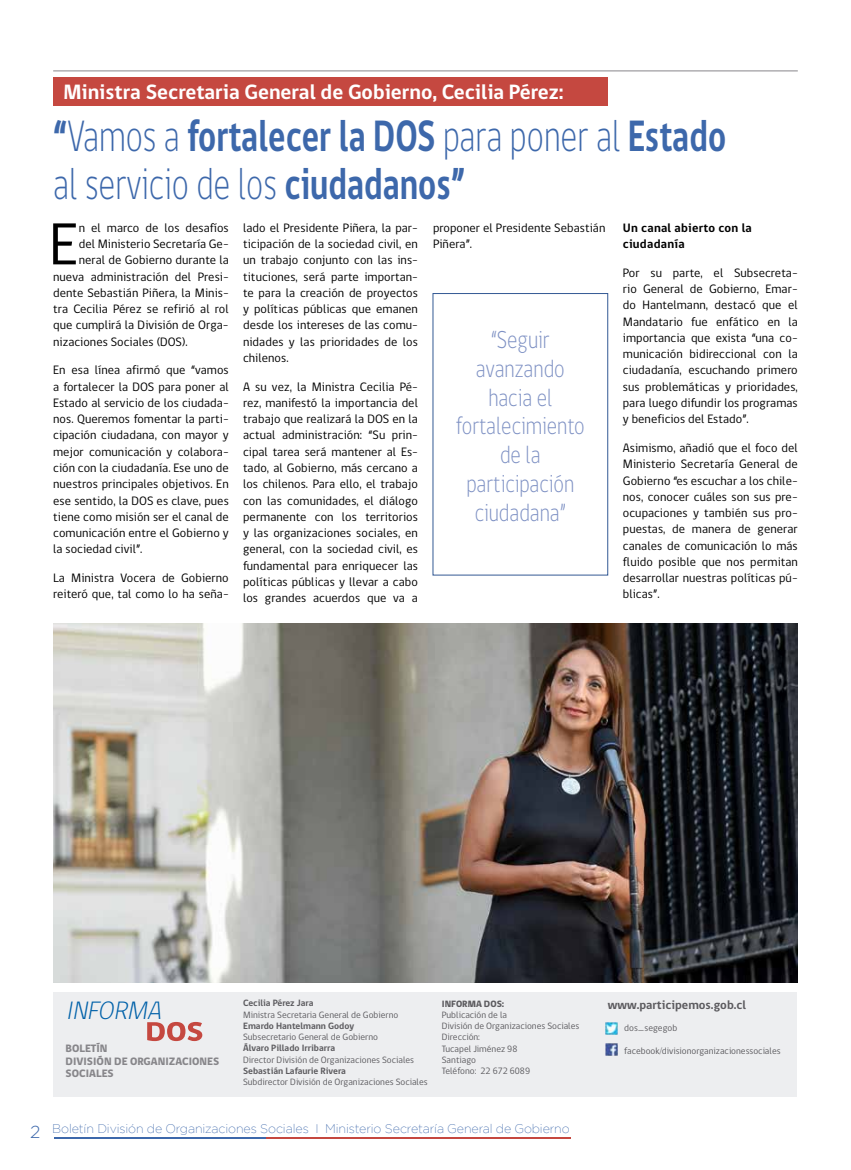
<style>
.page{position:relative;width:851px;height:1170px;background:#fff}
.page>*{position:absolute;margin:0;border:0;box-sizing:border-box;transform-origin:0 0}
.t1{font:60.62px "gob CL";color:#000}
.t2{font:700 45px/47.5px "gob CL";color:#3d68ab;scale:.75 1}
.t3{font:italic 300 25.75px "gob CL";color:#0061a9}
.t4{font:300 25px/28.8px "gob CL";color:#7d90c3;text-align:center;scale:.83 1}
.t5{font:700 21.25px "gob CL";color:#fff}
.t6{font:12.5px/16.2px "gob CL";letter-spacing:.005em;color:#000;text-align:justify}
.t7{font:200 12.5px "Gotham";letter-spacing:-.01em;color:#3d68ab}
.t8{font:700 12.5px/16.2px "gob CL";letter-spacing:.02em;color:#000}
.t9{font:700 12.5px "gob CL";color:#5c5b5f}
.t10{font:800 11px/12.5px "gob CL";color:#87868a}
.t11{font:9.38px/11.2px "gob CL";color:#5c5b5f}
.t12{font:700 9.38px "gob CL";color:#5c5b5f}
.t13{font:800 9.38px "gob CL";color:#5c5b5f}
.s1{font-weight:300}
.s2{font-weight:300;font-size:17.5px}
</style>
<div class="page">
<div style="left:53px;top:77px;width:554px;height:28px;background:#c54840"></div>
<hr style="left:54px;top:1136px;width:211px;height:2px;background:#3d68ab">
<hr style="left:265px;top:1136px;width:305px;height:2px;background:#c54840">
<div style="left:54px;top:991px;width:743px;height:105px;background:#edeef0"></div>
<svg style="left:605px;top:1022px;width:12px;height:12px"></svg>
<svg style="left:605px;top:1043px;width:12px;height:11px"></svg>
<svg style="left:147px;top:1022px;width:55px;height:18px"></svg>
<hr style="left:53px;top:71px;width:744px;height:1px;background:#87868a">
<img style="left:53px;top:623px;width:744px;height:359px">
<h3 class="t5" style="left:63px;top:78px;width:501px">Ministra Secretaria General de Gobierno, Cecilia Pérez:</h3>
<h2 class="t2" style="left:53px;top:113px;width:898px">“<span class="s1">Vamos a</span> fortalecer la DOS <span class="s1">para poner al</span> Estado <span class="s1">al servicio de los</span> ciudadanos”</h2>
<p class="t8" style="left:622px;top:220px;width:130px">Un canal abierto con la ciudadanía</p>
<p class="t6" style="left:622px;top:265px;width:176px">Por su parte, el Subsecreta&shy;rio General de Gobierno, Emar&shy;do Hantelmann, destacó que el Mandatario fue enfático en la importancia que exista “una co&shy;municación bidireccional con la ciudadanía, escuchando primero sus problemáticas y prioridades, para luego difundir los programas y beneficios del Estado”.</p>
<p class="t6" style="left:622px;top:440px;width:176px">Asimismo, añadió que el foco del Ministerio Secretaría General de Gobierno “es escuchar a los chile&shy;nos, conocer cuáles son sus pre&shy;ocupaciones y también sus pro&shy;puestas, de manera de generar canales de comunicación lo más fluido posible que nos permitan desarrollar nuestras políticas pú&shy;blicas”.</p>
<h1 class="t1" style="left:49px;top:203px;width:31px">E</h1>
<p class="t6" style="left:79px;top:220px;width:151px">n el marco de los desafíos</p>
<p class="t6" style="left:433px;top:220px;width:174px">proponer el Presidente Sebastián<br>Piñera”.</p>
<p class="t6" style="left:243px;top:220px;width:176px">lado el Presidente Piñera, la par&shy;ticipación de la sociedad civil, en un trabajo conjunto con las ins&shy;tituciones, será parte importan&shy;te para la creación de proyectos y políticas públicas que emanen desde los intereses de las comu&shy;nidades y las prioridades de los chilenos.</p>
<p class="t6" style="left:243px;top:378px;width:176px">A su vez, la Ministra Cecilia Pé&shy;rez, manifestó la importancia del trabajo que realizará la DOS en la actual administración: “Su prin&shy;cipal tarea será mantener al Es&shy;tado, al Gobierno, más cercano a los chilenos. Para ello, el trabajo con las comunidades, el diálogo permanente con los territorios y las organizaciones sociales, en general, con la sociedad civil, es fundamental para enriquecer las políticas públicas y llevar a cabo los grandes acuerdos que va a</p>
<p class="t6" style="left:79px;top:236px;width:151px">del Ministerio Secretaría Ge-</p>
<p class="t6" style="left:79px;top:252px;width:151px">neral de Gobierno durante la</p>
<p class="t6" style="left:53px;top:268px;width:177px">nueva administración del Presi-</p>
<p class="t6" style="left:53px;top:285px;width:177px">dente Sebastián Piñera, la Minis-</p>
<p class="t6" style="left:53px;top:301px;width:177px">tra Cecilia Pérez se refirió al rol</p>
<p class="t6" style="left:53px;top:317px;width:177px">que cumplirá la División de Orga-</p>
<p class="t6" style="left:53px;top:333px;width:136px">nizaciones Sociales (DOS).</p>
<p class="t6" style="left:53px;top:362px;width:177px">En esa línea afirmó que “vamos a fortalecer la DOS para poner al Estado al servicio de los ciudada&shy;nos. Queremos fomentar la parti&shy;cipación ciudadana, con mayor y mejor comunicación y colabora&shy;ción con la ciudadanía. Ese uno de nuestros principales objetivos. En ese sentido, la DOS es clave, pues tiene como misión ser el canal de comunicación entre el Gobierno y la sociedad civil”.</p>
<p class="t6" style="left:53px;top:570px;width:177px">La Ministra Vocera de Gobierno reiteró que, tal como lo ha seña-</p>
<h3 class="t4" style="left:456px;top:326px;width:157px">“Seguir avanzando hacia el fortalecimiento de la participación ciudadana”</h3>
<h3 class="t3" style="left:66px;top:993px;width:103px">INFORMA</h3>
<p class="t10" style="left:66px;top:1042px;width:155px">BOLETÍN<br>DIVISIÓN DE ORGANIZACIONES<br>SOCIALES</p>
<p class="t12" style="left:243px;top:996px;width:72px">Cecilia Pérez Jara</p>
<p class="t11" style="left:243px;top:1008px;width:157px">Ministra Secretaria General de Gobierno</p>
<p class="t12" style="left:243px;top:1019px;width:113px">Emardo Hantelmann Godoy</p>
<p class="t11" style="left:243px;top:1031px;width:136px">Subsecretario General de Gobierno</p>
<p class="t12" style="left:243px;top:1041px;width:93px">Álvaro Pillado Irribarra</p>
<p class="t11" style="left:243px;top:1054px;width:172px">Director División de Organizaciones Sociales</p>
<p class="t12" style="left:243px;top:1064px;width:104px">Sebastián Lafaurie Rivera</p>
<p class="t11" style="left:243px;top:1076px;width:186px">Subdirector División de Organizaciones Sociales</p>
<p class="t13" style="left:442px;top:996px;width:64px">INFORMA DOS:</p>
<p class="t11" style="left:442px;top:1009px;width:139px">Publicación de la<br>División de Organizaciones Sociales<br>Dirección:<br>Tucapel Jiménez 98<br>Santiago<br>Teléfono: 22 672 6089</p>
<p class="t7" style="left:30px;top:1120px;width:541px"><span class="s2">2</span> Boletín División de Organizaciones Sociales I Ministerio Secretaría General de Gobierno</p>
<p class="t9" style="left:607px;top:995px;width:140px">www.participemos.gob.cl</p>
<p class="t11" style="left:624px;top:1022px;width:54px">dos_segegob</p>
<p class="t11" style="left:624px;top:1045px;width:158px">facebook/divisionorganizacionessociales</p>
</div>
